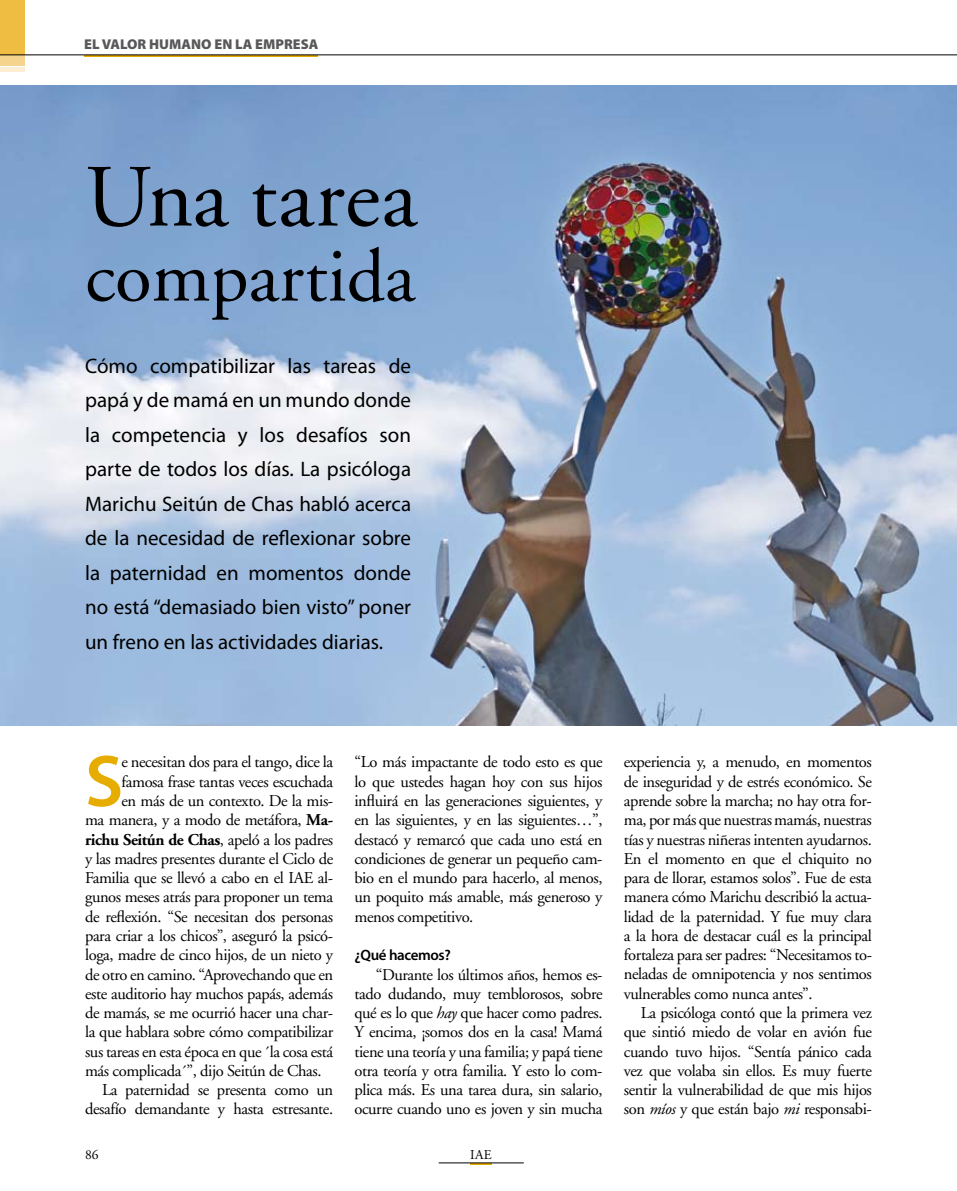
<style>
.page{position:relative;width:957px;height:1191px;background:#fff}
.page>*{position:absolute;margin:0;border:0;box-sizing:border-box;transform-origin:0 0}
.t1{font:88.5px "Adobe Garamond";letter-spacing:.01em;color:#000}
.t2{font:75px "Adobe Garamond";color:#000}
.t3{font:600 73.65px "Myriad Pro";color:#e7ac00}
.t4{font:21px/34.5px "Myriad Pro";color:#000;text-align:justify}
.t5{font:16.5px/19.2px "Adobe Garamond";letter-spacing:-.025em;color:#000;text-align:justify}
.t6{font:700 16.5px "Adobe Garamond";letter-spacing:-.025em;color:#000}
.t7{font:600 15px "Myriad Pro";letter-spacing:-.025em;color:#000}
.t8{font:900 14.25px "Myriad Pro";color:#58585a}
.t9{font:13.5px "Adobe Garamond Pro";color:#000}
.t10{font:13.5px "Adobe Garamond";color:#000}
.s1{font-weight:700}
.s2{font-weight:400}
.s3{font-style:italic}
</style>
<div class="page">
<svg style="left:470px;top:1163px;width:22px;height:1px"></svg>
<hr style="left:85px;top:55px;width:233px;height:2px;background:#e7ac00">
<div style="left:0;top:55px;width:24px;height:11px;background:#f5d58d"></div>
<div style="left:0;top:67px;width:24px;height:5px;background:#fceed3"></div>
<div style="left:0;top:0;width:24px;height:55px;background:#eebd41"></div>
<hr style="left:0;top:55px;width:957px;height:1px;background:#000">
<hr style="left:439px;top:1162px;width:85px;height:1px;background:#000">
<img style="left:0;top:85px;width:957px;height:640px">
<p class="t8" style="left:84px;top:36px;width:236px">EL VALOR HUMANO EN LA EMPRESA</p>
<p class="t1" style="left:85px;top:150px;width:334px">Una tarea</p>
<p class="t2" style="left:85px;top:237px;width:332px">compartida</p>
<p class="t4" style="left:85px;top:348px;width:328px">Cómo compatibilizar las tareas de papá y de mamá en un mundo donde la competencia y los desafíos son parte de todos los días. La psicóloga Marichu Seitún de Chas habló acerca de la necesidad de reflexionar sobre la paternidad en momentos donde no está “demasiado bien visto” poner un freno en las actividades diarias.</p>
<p class="t3" style="left:85px;top:734px;width:40px">S</p>
<p class="t5" style="left:121px;top:753px;width:213px">e necesitan dos para el tango, dice la</p>
<p class="t5" style="left:121px;top:772px;width:213px">famosa frase tantas veces escuchada</p>
<p class="t5" style="left:121px;top:791px;width:213px">en más de un contexto. De la mis-</p>
<p class="t5" style="left:85px;top:811px;width:250px">ma manera, y a modo de metáfora, <span class="s1">Ma-</span></p>
<p class="t6" style="left:85px;top:830px;width:249px">richu Seitún de Chas<span class="s2">, apeló a los padres</span></p>
<p class="t5" style="left:85px;top:849px;width:250px">y las madres presentes durante el Ciclo de</p>
<p class="t5" style="left:85px;top:868px;width:250px">Familia que se llevó a cabo en el IAE al-</p>
<p class="t5" style="left:85px;top:888px;width:250px">gunos meses atrás para proponer un tema</p>
<p class="t5" style="left:85px;top:907px;width:249px">de reflexión. “Se necesitan dos personas</p>
<p class="t5" style="left:85px;top:926px;width:250px">para criar a los chicos”, aseguró la psicó-</p>
<p class="t5" style="left:85px;top:945px;width:250px">loga, madre de cinco hijos, de un nieto y</p>
<p class="t5" style="left:85px;top:965px;width:250px">de otro en camino. “Aprovechando que en</p>
<p class="t5" style="left:85px;top:984px;width:249px">este auditorio hay muchos papás, además</p>
<p class="t5" style="left:85px;top:1003px;width:249px">de mamás, se me ocurrió hacer una char-</p>
<p class="t5" style="left:85px;top:1023px;width:249px">la que hablara sobre cómo compatibilizar</p>
<p class="t5" style="left:85px;top:1042px;width:249px">sus tareas en esta época en que ´la cosa está</p>
<p class="t5" style="left:85px;top:1061px;width:238px">más complicada´”, dijo Seitún de Chas.</p>
<p class="t5" style="left:102px;top:1080px;width:233px">La paternidad se presenta como un</p>
<p class="t5" style="left:85px;top:1100px;width:250px">desafío demandante y hasta estresante.</p>
<p class="t10" style="left:85px;top:1147px;width:15px">86</p>
<p class="t5" style="left:354px;top:753px;width:250px">“Lo más impactante de todo esto es que lo que ustedes hagan hoy con sus hijos influirá en las generaciones siguientes, y en las siguientes, y en las siguientes…”, destacó y remarcó que cada uno está en condiciones de generar un pequeño cam&shy;bio en el mundo para hacerlo, al menos, un poquito más amable, más generoso y menos competitivo.</p>
<p class="t7" style="left:354px;top:945px;width:98px">¿Qué hacemos?</p>
<p class="t5" style="left:354px;top:965px;width:250px;text-indent:21px">“Durante los últimos años, hemos es&shy;tado dudando, muy temblorosos, sobre qué es lo que <span class="s3">hay</span> que hacer como padres.<br>Y encima, ¡somos dos en la casa! Mamá tiene una teoría y una familia; y papá tiene otra teoría y otra familia. Y esto lo com&shy;plica más. Es una tarea dura, sin salario, ocurre cuando uno es joven y sin mucha</p>
<p class="t9" style="left:470px;top:1146px;width:23px">IAE</p>
<p class="t5" style="left:624px;top:753px;width:250px">experiencia y, a menudo, en momentos</p>
<p class="t5" style="left:624px;top:772px;width:250px">de inseguridad y de estrés económico. Se</p>
<p class="t5" style="left:624px;top:791px;width:250px">aprende sobre la marcha; no hay otra for-</p>
<p class="t5" style="left:624px;top:811px;width:250px">ma, por más que nuestras mamás, nuestras</p>
<p class="t5" style="left:624px;top:830px;width:250px">tías y nuestras niñeras intenten ayudarnos.</p>
<p class="t5" style="left:624px;top:849px;width:250px">En el momento en que el chiquito no</p>
<p class="t5" style="left:624px;top:868px;width:250px">para de llorar, estamos solos”. Fue de esta</p>
<p class="t5" style="left:624px;top:888px;width:249px">manera cómo Marichu describió la actua-</p>
<p class="t5" style="left:624px;top:907px;width:250px">lidad de la paternidad. Y fue muy clara</p>
<p class="t5" style="left:624px;top:926px;width:250px">a la hora de destacar cuál es la principal</p>
<p class="t5" style="left:624px;top:945px;width:250px">fortaleza para ser padres: “Necesitamos to-</p>
<p class="t5" style="left:624px;top:965px;width:250px">neladas de omnipotencia y nos sentimos</p>
<p class="t5" style="left:624px;top:984px;width:190px">vulnerables como nunca antes”.</p>
<p class="t5" style="left:641px;top:1003px;width:232px">La psicóloga contó que la primera vez</p>
<p class="t5" style="left:624px;top:1023px;width:250px">que sintió miedo de volar en avión fue</p>
<p class="t5" style="left:624px;top:1042px;width:250px">cuando tuvo hijos. “Sentía pánico cada</p>
<p class="t5" style="left:624px;top:1061px;width:250px">vez que volaba sin ellos. Es muy fuerte</p>
<p class="t5" style="left:624px;top:1080px;width:250px">sentir la vulnerabilidad de que mis hijos</p>
<p class="t5" style="left:624px;top:1100px;width:250px">son <span class="s3">míos</span> y que están bajo <span class="s3">mi</span> responsabi-</p>
</div>
